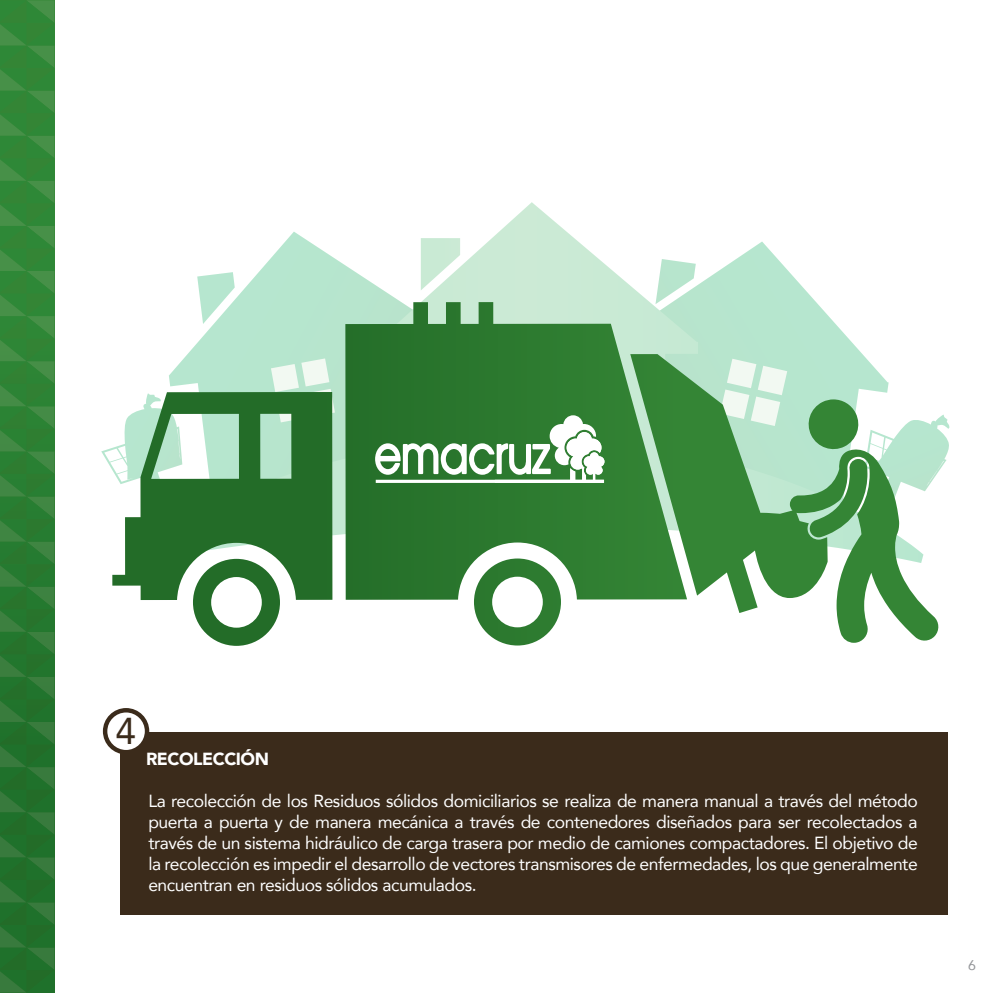
<style>
.page{position:relative;width:993px;height:993px;background:#fff}
.page>*{position:absolute;margin:0;border:0;box-sizing:border-box;transform-origin:0 0}
.t1{font:37.27px "Avenir";color:#3b2b1b}
.t2{font:17.5px/21px "Avenir";letter-spacing:-.025em;color:#fff;text-align:justify}
.t3{font:900 17.5px "Avenir";letter-spacing:-.025em;color:#fff}
.t4{font:14px "Avenir";color:#939598}
</style>
<div class="page">
<svg style="left:101px;top:448px;width:11px;height:21px"></svg>
<svg style="left:939px;top:414px;width:10px;height:57px"></svg>
<svg style="left:197px;top:202px;width:619px;height:100px"></svg>
<svg style="left:420px;top:238px;width:40px;height:52px"></svg>
<svg style="left:112px;top:302px;width:827px;height:343px"></svg>
<svg style="left:375px;top:415px;width:229px;height:68px"></svg>
<div style="left:120px;top:731px;width:827px;height:183px;background:#3b2b1b"></div>
<svg style="left:103px;top:708px;width:46px;height:46px"></svg>
<svg style="left:0;top:0;width:54px;height:992px;background:#2e7e34"></svg>
<h1 class="t1" style="left:115px;top:700px;width:22px">4</h1>
<p class="t3" style="left:146px;top:744px;width:124px">RECOLECCIÓN</p>
<p class="t2" style="left:148px;top:789px;width:770px">La recolección de los Residuos sólidos domiciliarios se realiza de manera manual a través del método puerta a puerta y de manera mecánica a través de contenedores diseñados para ser recolectados a través de un sistema hidráulico de carga trasera por medio de camiones compactadores. El objetivo de la recolección es impedir el desarrollo de vectores transmisores de enfermedades, los que generalmente encuentran en residuos sólidos acumulados.</p>
<p class="t4" style="left:967px;top:953px;width:9px">6</p>
</div>
